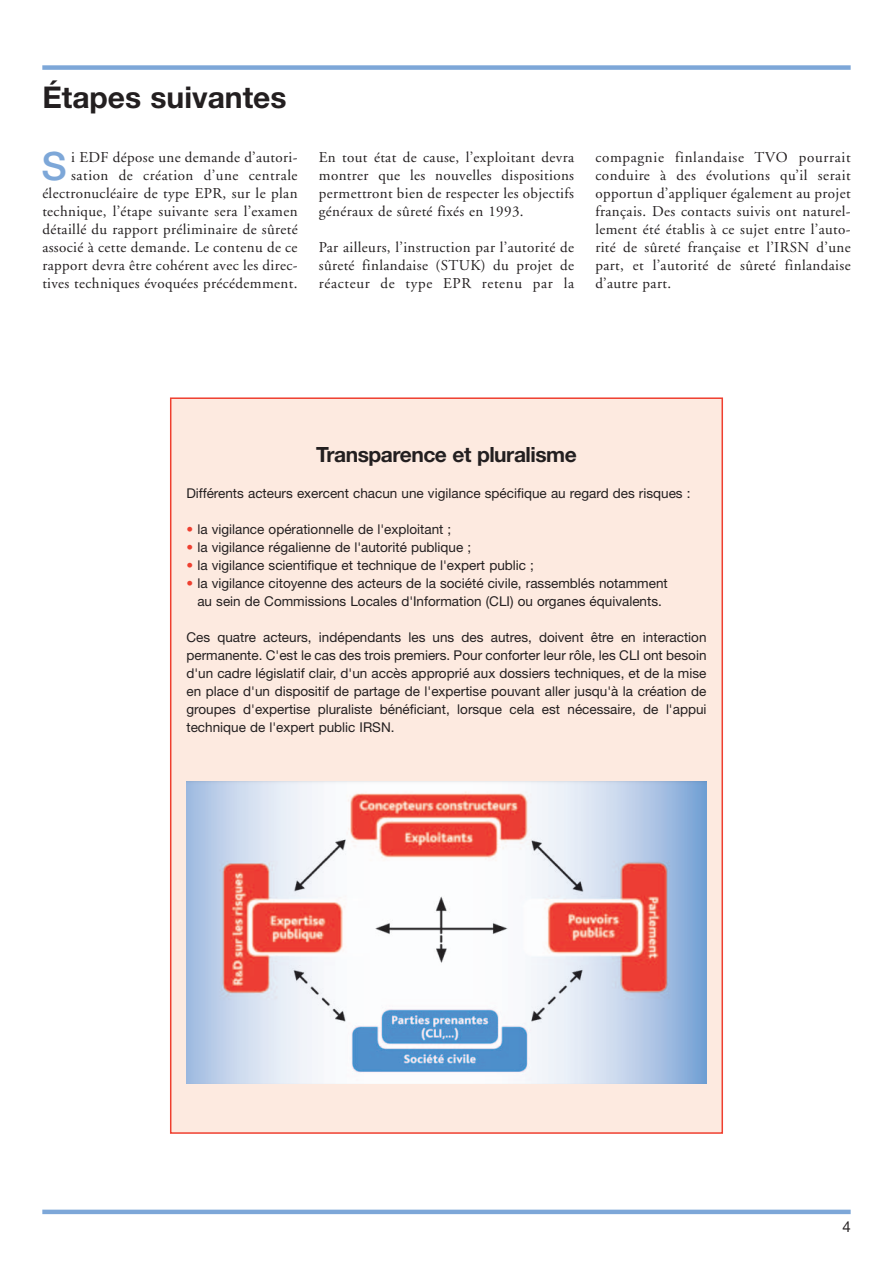
<style>
.page{position:relative;width:893px;height:1263px;background:#fff}
.page>*{position:absolute;margin:0;border:0;box-sizing:border-box;transform-origin:0 0}
.t1{font:500 39.15px "Helvetica Neue";color:#7da7d8}
.t2{font:700 30px "Helvetica Neue";color:#231f20}
.t3{font:700 21px "Helvetica Neue";letter-spacing:-.02em;color:#231f20}
.t4{font:15px/18px "Adobe Garamond";letter-spacing:.025em;color:#231f20;text-align:justify}
.t5{font:15px "Helvetica Neue";color:#231f20}
.t6{font:13.5px/18px "Helvetica Neue";color:#231f20;text-align:center}
.s1{color:#ef3f2f}
</style>
<div class="page">
<hr style="left:42px;top:1210px;width:808px;height:4px;background:#7da7d8">
<div style="left:171px;top:398px;width:551px;height:735px;background:#fdeae0"></div>
<div style="left:42px;top:65px;width:808px;height:5px;background:#7da7d8"></div>
<img style="left:186px;top:781px;width:520px;height:302px">
<h2 class="t2" style="left:42px;top:87px;width:246px">Étapes suivantes</h2>
<p class="t4" style="left:42px;top:150px;width:257px;text-align:right">i EDF dépose une demande d’autori&shy;sation de création d’une centrale électronucléaire de type EPR, sur le plan technique, l’étape suivante sera l’examen détaillé du rapport préliminaire de sûreté associé à cette demande. Le contenu de ce rapport devra être cohérent avec les direc&shy;tives techniques évoquées précédemment.</p>
<p class="t4" style="left:319px;top:150px;width:257px">En tout état de cause, l’exploitant devra montrer que les nouvelles dispositions permettront bien de respecter les objectifs généraux de sûreté fixés en 1993.</p>
<h1 class="t1" style="left:42px;top:152px;width:27px">S</h1>
<p class="t4" style="left:319px;top:240px;width:257px">Par ailleurs, l’instruction par l’autorité de sûreté finlandaise (STUK) du projet de réacteur de type EPR retenu par la</p>
<p class="t4" style="left:595px;top:150px;width:257px">compagnie finlandaise TVO pourrait conduire à des évolutions qu’il serait opportun d’appliquer également au projet français. Des contacts suivis ont naturel&shy;lement été établis à ce sujet entre l’auto&shy;rité de sûreté française et l’IRSN d’une part, et l’autorité de sûreté finlandaise d’autre part.</p>
<h3 class="t3" style="left:316px;top:447px;width:262px">Transparence et pluralisme</h3>
<p class="t6" style="left:186px;top:485px;width:505px">Différents acteurs exercent chacun une vigilance spécifique au regard des risques :</p>
<p class="t6" style="left:186px;top:521px;width:266px"><span class="s1">•</span> la vigilance opérationnelle de l'exploitant ;</p>
<p class="t6" style="left:186px;top:539px;width:286px"><span class="s1">•</span> la vigilance régalienne de l'autorité publique ;</p>
<p class="t6" style="left:186px;top:557px;width:349px"><span class="s1">•</span> la vigilance scientifique et technique de l'expert public ;</p>
<p class="t6" style="left:186px;top:575px;width:483px"><span class="s1">•</span> la vigilance citoyenne des acteurs de la société civile, rassemblés notamment au sein de Commissions Locales d'Information (CLI) ou organes équivalents.</p>
<p class="t6" style="left:186px;top:629px;width:521px;text-align:justify">Ces quatre acteurs, indépendants les uns des autres, doivent être en interaction permanente. C'est le cas des trois premiers. Pour conforter leur rôle, les CLI ont besoin d'un cadre législatif clair, d'un accès approprié aux dossiers techniques, et de la mise en place d'un dispositif de partage de l'expertise pouvant aller jusqu'à la création de groupes d'expertise pluraliste bénéficiant, lorsque cela est nécessaire, de l'appui technique de l'expert public IRSN.</p>
<p class="t5" style="left:842px;top:1221px;width:10px">4</p>
</div>
